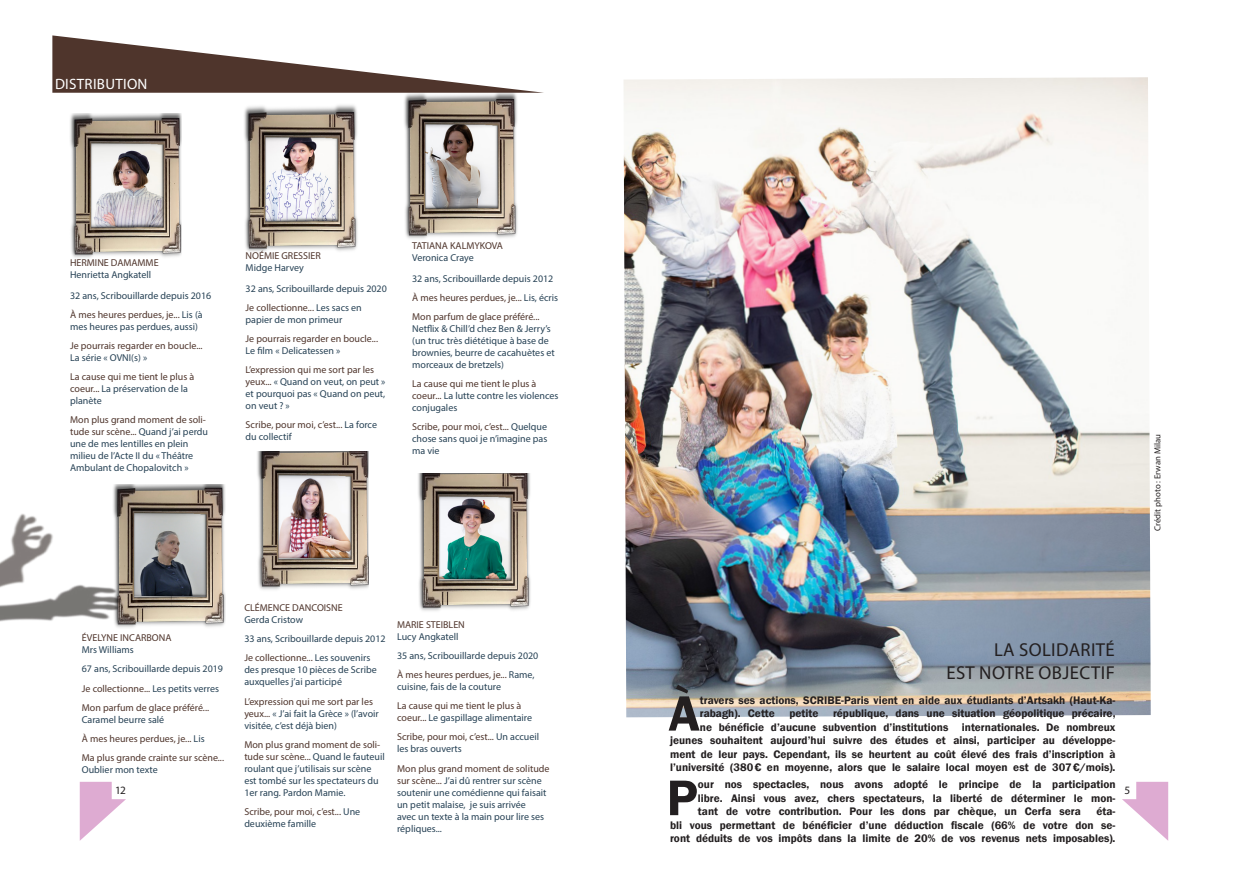
<style>
.page{position:relative;width:1248px;height:886px;background:#fff}
.page>*{position:absolute;margin:0;border:0;box-sizing:border-box;transform-origin:0 0}
.Labeur{font:600 51.75px "Franklin Gothic";color:#231f20}
.Labeur-2{font:600 51.25px "Franklin Gothic";color:#231f20}
.Titre_pages{font:18.75px/22.5px "Myriad Pro";letter-spacing:.02em;color:#231f20;text-align:right}
.Distribution{font:15px "Myriad Pro";letter-spacing:.02em;color:#fff}
.Labeur-3{font:600 11.25px/13.5px "Franklin Gothic";color:#231f20;text-align:justify}
.t1{font:11.25px "Myriad Pro";color:#231f20}
.Descriptif_Acteur{font:10px/12px "Myriad Pro";color:#274255}
.Descriptif_Acteur-2{font:10px/12px "Myriad Pro";color:#4f352c}
.Nom_Acteur{font:10px "Myriad Pro";color:#4f352c}
.t2{font:8.75px "Myriad Pro";color:#231f20}
.s1{color:#4f352c}
.s2{color:#274255}
</style>
<div class="page">
<img style="left:623px;top:77px;width:527px;height:640px">
<svg style="left:52px;top:35px;width:492px;height:58px"></svg>
<img style="left:70px;top:113px;width:112px;height:145px">
<img style="left:171px;top:484px;width:54px;height:143px">
<img style="left:257px;top:451px;width:112px;height:139px">
<img style="left:418px;top:474px;width:113px;height:137px">
<img style="left:0;top:484px;width:171px;height:144px">
<img style="left:391px;top:87px;width:137px;height:152px">
<img style="left:244px;top:105px;width:114px;height:147px">
<svg style="left:80px;top:782px;width:46px;height:59px"></svg>
<svg style="left:1122px;top:782px;width:46px;height:59px"></svg>
<p class="Distribution" style="left:55px;top:74px;width:94px">DISTRIBUTION</p>
<p class="Nom_Acteur" style="left:70px;top:257px;width:90px">HERMINE DAMAMME</p>
<p class="Descriptif_Acteur" style="left:70px;top:269px;width:83px">Henrietta Angkatell</p>
<p class="Descriptif_Acteur" style="left:70px;top:289px;width:143px">32 ans, Scribouillarde depuis 2016</p>
<p class="Descriptif_Acteur" style="left:70px;top:308px;width:134px"><span class="s1">À mes heures perdues, je...</span> Lis (à mes heures pas perdues, aussi)</p>
<p class="Descriptif_Acteur-2" style="left:70px;top:339px;width:134px">Je pourrais regarder en boucle...<br><span class="s2">La série « OVNI(s) »</span></p>
<p class="Descriptif_Acteur-2" style="left:70px;top:370px;width:126px">La cause qui me tient le plus à coeur... <span class="s2">La préservation de la planète</span></p>
<p class="Descriptif_Acteur" style="left:70px;top:414px;width:139px"><span class="s1">Mon plus grand moment de soli&shy;tude sur scène...</span> Quand j’ai perdu une de mes lentilles en plein milieu de l’Acte II du « Théâtre<br>Ambulant de Chopalovitch »</p>
<p class="Nom_Acteur" style="left:245px;top:250px;width:77px">NOÉMIE GRESSIER</p>
<p class="Descriptif_Acteur" style="left:245px;top:262px;width:60px">Midge Harvey</p>
<p class="Descriptif_Acteur" style="left:245px;top:282px;width:143px">32 ans, Scribouillarde depuis 2020</p>
<p class="Descriptif_Acteur" style="left:245px;top:301px;width:118px"><span class="s1">Je collectionne...</span> Les sacs en papier de mon primeur</p>
<p class="Descriptif_Acteur-2" style="left:245px;top:333px;width:134px">Je pourrais regarder en boucle...<br><span class="s2">Le film « Delicatessen »</span></p>
<p class="Descriptif_Acteur" style="left:245px;top:364px;width:141px"><span class="s1">L’expression qui me sort par les yeux...</span> « Quand on veut, on peut » et pourquoi pas « Quand on peut, on veut ? »</p>
<p class="Descriptif_Acteur-2" style="left:245px;top:419px;width:133px">Scribe, pour moi, c’est... <span class="s2">La force du collectif</span></p>
<p class="Nom_Acteur" style="left:412px;top:240px;width:92px">TATIANA KALMYKOVA</p>
<p class="Descriptif_Acteur" style="left:412px;top:252px;width:63px">Veronica Craye</p>
<p class="Descriptif_Acteur" style="left:412px;top:272px;width:143px">32 ans, Scribouillarde depuis 2012</p>
<p class="Descriptif_Acteur-2" style="left:412px;top:291px;width:147px">À mes heures perdues, je... <span class="s2">Lis, écris</span></p>
<p class="Descriptif_Acteur" style="left:412px;top:311px;width:144px"><span class="s1">Mon parfum de glace préféré...<br></span>Netflix &amp; Chill’d chez Ben &amp; Jerry’s (un truc très diététique à base de brownies, beurre de cacahuètes et morceaux de bretzels)</p>
<p class="Descriptif_Acteur" style="left:412px;top:378px;width:148px"><span class="s1">La cause qui me tient le plus à coeur...</span> La lutte contre les violences conjugales</p>
<p class="Descriptif_Acteur" style="left:412px;top:421px;width:137px;text-align:justify"><span class="s1">Scribe, pour moi, c’est...</span> Quelque chose sans quoi je n’imagine pas ma vie</p>
<p class="t2" style="left:1151px;top:531px;width:98px;rotate:-90deg">Crédit photo : Erwan Milau</p>
<p class="Nom_Acteur" style="left:244px;top:602px;width:100px">CLÉMENCE DANCOISNE</p>
<p class="Descriptif_Acteur" style="left:244px;top:614px;width:60px">Gerda Cristow</p>
<p class="Descriptif_Acteur" style="left:244px;top:633px;width:143px">33 ans, Scribouillarde depuis 2012</p>
<p class="Descriptif_Acteur" style="left:244px;top:652px;width:134px"><span class="s1">Je collectionne...</span> Les souvenirs des presque 10 pièces de Scribe auxquelles j’ai participé</p>
<p class="Descriptif_Acteur" style="left:244px;top:695px;width:136px"><span class="s1">L’expression qui me sort par les yeux...</span> « J’ai fait la Grèce » (l’avoir visitée, c’est déjà bien)</p>
<p class="Descriptif_Acteur" style="left:244px;top:738px;width:142px"><span class="s1">Mon plus grand moment de soli&shy;tude sur scène...</span> Quand le fauteuil roulant que j’utilisais sur scène est tombé sur les spectateurs du<br>1er rang. Pardon Mamie.</p>
<p class="Descriptif_Acteur-2" style="left:244px;top:805px;width:117px">Scribe, pour moi, c’est... <span class="s2">Une deuxième famille</span></p>
<p class="Nom_Acteur" style="left:397px;top:618px;width:69px">MARIE STEIBLEN</p>
<p class="Descriptif_Acteur" style="left:397px;top:630px;width:63px">Lucy Angkatell</p>
<p class="Descriptif_Acteur" style="left:397px;top:650px;width:143px">35 ans, Scribouillarde depuis 2020</p>
<p class="Descriptif_Acteur" style="left:397px;top:669px;width:139px"><span class="s1">À mes heures perdues, je...</span> Rame, cuisine, fais de la couture</p>
<p class="Descriptif_Acteur-2" style="left:397px;top:700px;width:136px">La cause qui me tient le plus à coeur... <span class="s2">Le gaspillage alimentaire</span></p>
<p class="Descriptif_Acteur-2" style="left:397px;top:731px;width:143px">Scribe, pour moi, c’est... <span class="s2">Un accueil les bras ouverts</span></p>
<p class="Descriptif_Acteur" style="left:397px;top:762px;width:154px"><span class="s1">Mon plus grand moment de solitude sur scène...</span> J’ai dû rentrer sur scène soutenir une comédienne qui faisait un petit malaise, je suis arrivée<br>avec un texte à la main pour lire ses répliques...</p>
<p class="Nom_Acteur" style="left:82px;top:632px;width:91px">ÉVELYNE INCARBONA</p>
<p class="Descriptif_Acteur" style="left:82px;top:644px;width:53px">Mrs Williams</p>
<p class="Descriptif_Acteur" style="left:82px;top:663px;width:143px">67 ans, Scribouillarde depuis 2019</p>
<p class="Descriptif_Acteur-2" style="left:82px;top:682px;width:139px">Je collectionne... <span class="s2">Les petits verres</span></p>
<p class="Descriptif_Acteur-2" style="left:82px;top:701px;width:129px">Mon parfum de glace préféré...<br><span class="s2">Caramel beurre salé</span></p>
<p class="Descriptif_Acteur-2" style="left:82px;top:732px;width:124px">À mes heures perdues, je... <span class="s2">Lis</span></p>
<p class="Descriptif_Acteur-2" style="left:82px;top:751px;width:144px">Ma plus grande crainte sur scène...<br><span class="s2">Oublier mon texte</span></p>
<p class="Titre_pages" style="left:946px;top:638px;width:170px">LA SOLIDARITÉ<br>EST NOTRE OBJECTIF</p>
<p class="Labeur-2" style="left:668px;top:682px;width:33px">À</p>
<p class="Labeur-3" style="left:699px;top:693px;width:417px">travers ses actions, SCRIBE-Paris vient en aide aux étudiants d’Artsakh (Haut-Ka&shy;rabagh). Cette</p>
<p class="Labeur-3" style="left:670px;top:707px;width:447px;text-align:right">république, dans une situation géopolitique précaire,<br>ne bénéficie d’aucune subvention d’institutions internationales. De nombreux jeunes souhaitent aujourd’hui suivre des études et ainsi, participer au développe&shy;ment de leur pays. Cependant, ils se heurtent au coût élevé des frais d’inscription à l’université (380€ en moyenne, alors que le salaire local moyen est de 307€/mois).</p>
<p class="Labeur" style="left:666px;top:766px;width:33px">P</p>
<p class="Labeur-3" style="left:697px;top:778px;width:419px">our nos spectacles, nous avons adopté le principe de la participation libre. Ainsi vous avez, chers spectateurs, la liberté de déterminer le mon&shy;tant de votre contribution. Pour les dons par chèque, un Cerfa sera</p>
<p class="Labeur-3" style="left:789px;top:707px;width:30px">petite</p>
<p class="t1" style="left:115px;top:783px;width:12px">12</p>
<p class="t1" style="left:1124px;top:783px;width:7px">5</p>
<p class="Labeur-3" style="left:670px;top:805px;width:447px;text-indent:426px">éta&shy;bli vous permettant de bénéficier d’une déduction fiscale (66% de votre don se&shy;ront déduits de vos impôts dans la limite de 20% de vos revenus nets imposables).</p>
</div>
